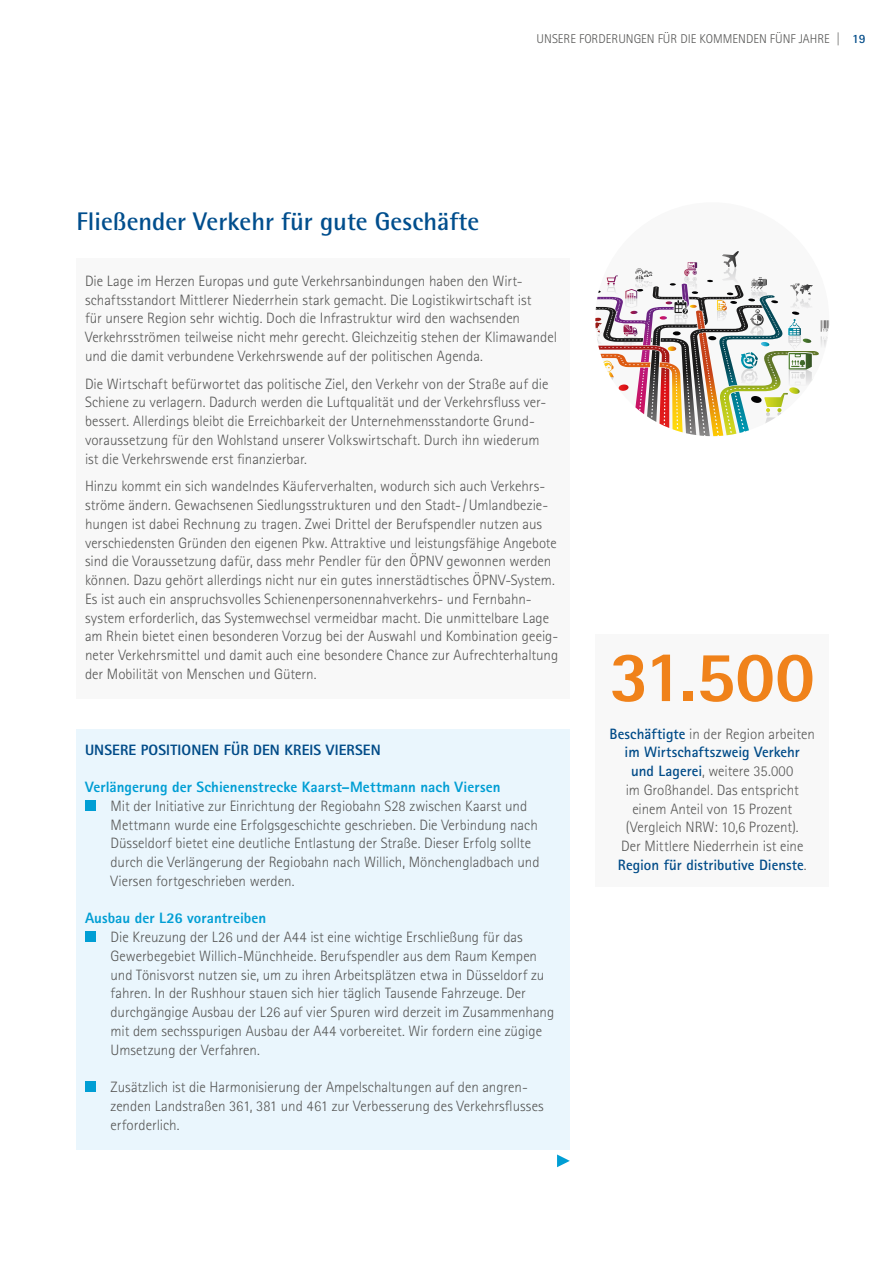
<style>
.page{position:relative;width:893px;height:1263px;background:#fff}
.page>*{position:absolute;margin:0;border:0;box-sizing:border-box;transform-origin:0 0}
.t1{font:800 72px "Rotis Sans Serif Pro";color:#f0821a}
.t2{font:700 25.5px "Rotis Semi Sans Pro";color:#004e8d}
.t3{font:300 15px/18.8px "Rotis Sans Serif Pro";color:#575756}
.t4{font:800 15px "Rotis Sans Serif Pro";letter-spacing:.005em;color:#009ed4}
.t5{font:800 15px "Rotis Sans Serif Pro";letter-spacing:.005em;color:#004b88}
.t6{font:300 12.75px "Rotis Sans Serif Pro";color:#575756}
.s1{font-weight:700;color:#004b88}
</style>
<div class="page">
<div style="left:595px;top:202px;width:234px;height:234px;background:#f8f8f8;border-radius:50%"></div>
<img style="left:595px;top:251px;width:234px;height:185px">
<div style="left:77px;top:258px;width:493px;height:440px;background:#f8f8f8"></div>
<div style="left:595px;top:634px;width:234px;height:253px;background:#f8f8f8"></div>
<div style="left:77px;top:729px;width:493px;height:420px;background:#eaf6fd"></div>
<div style="left:85px;top:800px;width:11px;height:11px;background:#009ed4"></div>
<div style="left:85px;top:931px;width:11px;height:11px;background:#009ed4"></div>
<div style="left:85px;top:1081px;width:11px;height:11px;background:#009ed4"></div>
<svg style="left:557px;top:1154px;width:13px;height:13px"></svg>
<p class="t6" style="left:537px;top:31px;width:331px">UNSERE FORDERUNGEN FÜR DIE KOMMENDEN FÜNF JAHRE | <span class="s1">19</span></p>
<h2 class="t2" style="left:77px;top:205px;width:404px">Fließender Verkehr für gute Geschäfte</h2>
<p class="t3" style="left:85px;top:272px;width:474px">Die Lage im Herzen Europas und gute Verkehrsanbindungen haben den Wirt&shy;schaftsstandort Mittlerer Niederrhein stark gemacht. Die Logistikwirtschaft ist<br>für unsere Region sehr wichtig. Doch die Infrastruktur wird den wachsenden Verkehrsströmen teilweise nicht mehr gerecht. Gleichzeitig stehen der Klimawandel und die damit verbundene Verkehrswende auf der politischen Agenda.</p>
<p class="t3" style="left:85px;top:374px;width:465px">Die Wirtschaft befürwortet das politische Ziel, den Verkehr von der Straße auf die Schiene zu verlagern. Dadurch werden die Luftqualität und der Verkehrsfluss ver&shy;bessert. Allerdings bleibt die Erreichbarkeit der Unternehmensstandorte Grund&shy;voraussetzung für den Wohlstand unserer Volkswirtschaft. Durch ihn wiederum ist die Verkehrswende erst finanzierbar.</p>
<p class="t3" style="left:85px;top:477px;width:475px">Hinzu kommt ein sich wandelndes Käuferverhalten, wodurch sich auch Verkehrs&shy;ströme ändern. Gewachsenen Siedlungsstrukturen und den Stadt-/Umlandbezie&shy;hungen ist dabei Rechnung zu tragen. Zwei Drittel der Berufspendler nutzen aus verschiedensten Gründen den eigenen Pkw. Attraktive und leistungsfähige Angebote sind die Voraussetzung dafür, dass mehr Pendler für den ÖPNV gewonnen werden können. Dazu gehört allerdings nicht nur ein gutes innerstädtisches ÖPNV-System.<br>Es ist auch ein anspruchsvolles Schienenpersonennahverkehrs- und Fernbahn&shy;system erforderlich, das Systemwechsel vermeidbar macht. Die unmittelbare Lage am Rhein bietet einen besonderen Vorzug bei der Auswahl und Kombination geeig&shy;neter Verkehrsmittel und damit auch eine besondere Chance zur Aufrechterhaltung der Mobilität von Menschen und Gütern.</p>
<p class="t5" style="left:85px;top:740px;width:297px">UNSERE POSITIONEN FÜR DEN KREIS VIERSEN</p>
<p class="t4" style="left:85px;top:777px;width:417px">Verlängerung der Schienenstrecke Kaarst–Mettmann nach Viersen</p>
<p class="t3" style="left:111px;top:797px;width:431px">Mit der Initiative zur Einrichtung der Regiobahn S28 zwischen Kaarst und Mettmann wurde eine Erfolgsgeschichte geschrieben. Die Verbindung nach Düsseldorf bietet eine deutliche Entlastung der Straße. Dieser Erfolg sollte durch die Verlängerung der Regiobahn nach Willich, Mönchengladbach und Viersen fortgeschrieben werden.</p>
<p class="t4" style="left:85px;top:909px;width:183px">Ausbau der L26 vorantreiben</p>
<p class="t3" style="left:111px;top:928px;width:445px">Die Kreuzung der L26 und der A44 ist eine wichtige Erschließung für das Gewerbegebiet Willich-Münchheide. Berufspendler aus dem Raum Kempen und Tönisvorst nutzen sie, um zu ihren Arbeitsplätzen etwa in Düsseldorf zu fahren. In der Rushhour stauen sich hier täglich Tausende Fahrzeuge. Der durchgängige Ausbau der L26 auf vier Spuren wird derzeit im Zusammenhang mit dem sechsspurigen Ausbau der A44 vorbereitet. Wir fordern eine zügige Umsetzung der Verfahren.</p>
<p class="t3" style="left:111px;top:1078px;width:435px">Zusätzlich ist die Harmonisierung der Ampelschaltungen auf den angren&shy;zenden Landstraßen 361, 381 und 461 zur Verbesserung des Verkehrsflusses erforderlich.</p>
<h1 class="t1" style="left:609px;top:631px;width:207px">31.500</h1>
<p class="t3" style="left:610px;top:724px;width:207px;text-align:center"><span class="s1">Beschäftigte</span> in der Region arbeiten <span class="s1">im Wirtschaftszweig Verkehr<br>und Lagerei</span>, weitere 35.000<br>im Großhandel. Das entspricht einem Anteil von 15 Prozent (Vergleich NRW: 10,6 Prozent).<br>Der Mittlere Niederrhein ist eine<br><span class="s1">Region für distributive Dienste</span>.</p>
</div>
